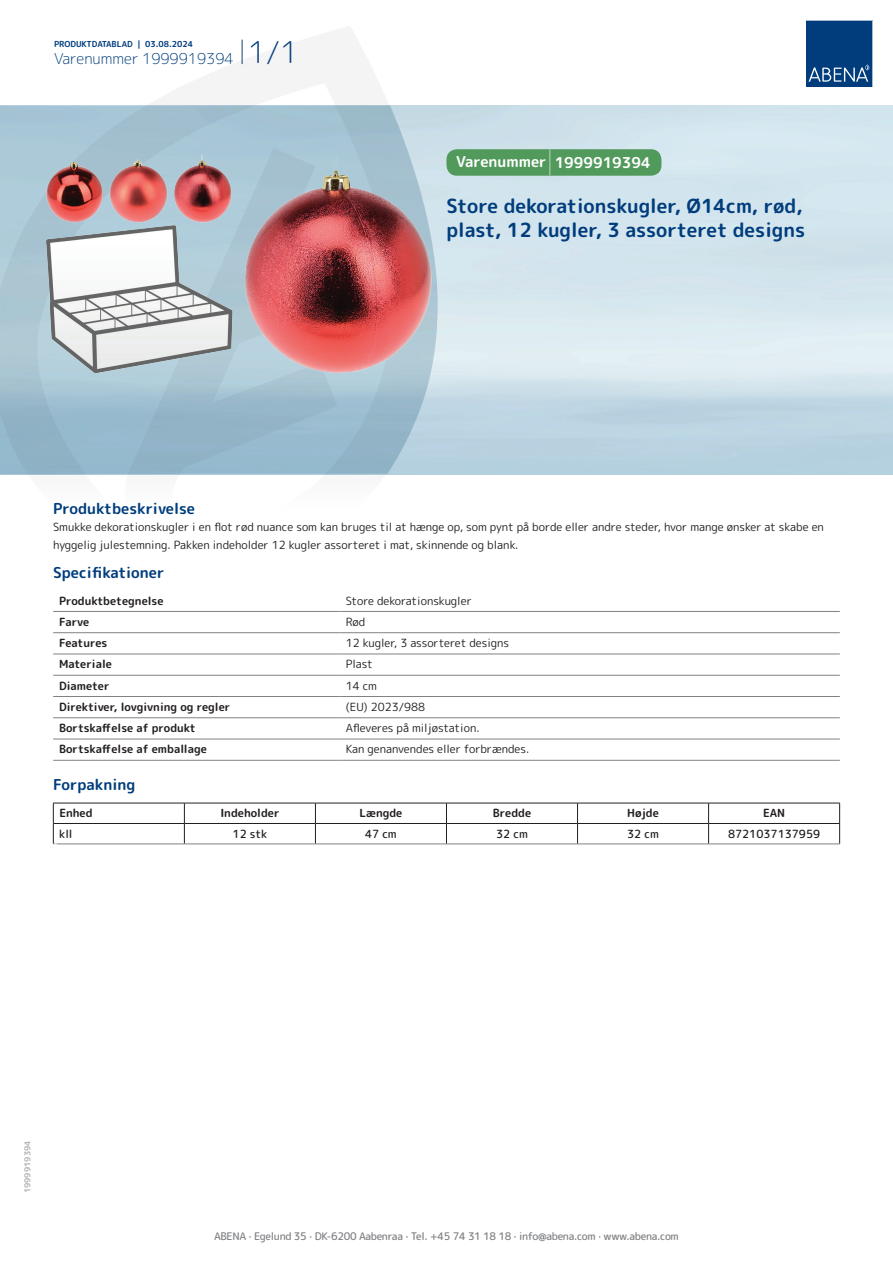
<style>
.page{position:relative;width:893px;height:1263px;background:#fff}
.page>*{position:absolute;margin:0;border:0;box-sizing:border-box;transform-origin:0 0}
.t1{font:700 19.5px/24px "Rounded Mplus 1 c";color:#013d7d}
.t2{font:700 15px "Rounded Mplus 1 c";color:#013d7d}
.t3{font:300 15px "Rounded Mplus 1 c";color:#013d7d}
.t4{font:700 15px "Rounded Mplus 1 c";color:#fff}
.t5{font:11.25px/18px "Rounded Mplus 1 c";color:#231f20}
.t6{font:700 11.25px "Rounded Mplus 1 c";color:#231f20}
.t7{font:500 11.25px "Rounded Mplus 1 c";color:#231f20}
.t8{font:500 10.5px "Rounded Mplus 1 c";letter-spacing:-.03em;color:#808285}
.t9{font:700 10.5px "Rounded Mplus 1 c";color:#fff}
.t10{font:700 8.25px "Rounded Mplus 1 c";color:#013d7d}
.t11{font:700 8.25px "Rounded Mplus 1 c";color:#b2b3b7}
.s1{font-size:30px}
.s2{font-size:25.5px}
</style>
<div class="page">
<svg style="left:0;top:26px;width:439px;height:449px"></svg>
<svg style="left:0;top:106px;width:438px;height:368px;background:#a2c0d0"></svg>
<svg style="left:242px;top:40px;width:1px;height:24px"></svg>
<svg style="left:806px;top:20px;width:67px;height:67px;background:#144b86"></svg>
<img style="left:47px;top:156px;width:384px;height:217px">
<hr style="left:53px;top:611px;width:287px;height:1px;background:#808285">
<hr style="left:340px;top:611px;width:500px;height:1px;background:#808285">
<hr style="left:53px;top:632px;width:287px;height:1px;background:#808285">
<hr style="left:340px;top:632px;width:500px;height:1px;background:#808285">
<hr style="left:53px;top:654px;width:287px;height:1px;background:#808285">
<hr style="left:340px;top:654px;width:500px;height:1px;background:#808285">
<hr style="left:53px;top:675px;width:287px;height:1px;background:#808285">
<hr style="left:340px;top:675px;width:500px;height:1px;background:#808285">
<hr style="left:53px;top:696px;width:287px;height:1px;background:#808285">
<hr style="left:340px;top:696px;width:500px;height:1px;background:#808285">
<hr style="left:53px;top:717px;width:287px;height:1px;background:#808285">
<hr style="left:340px;top:717px;width:500px;height:1px;background:#808285">
<hr style="left:53px;top:739px;width:287px;height:1px;background:#808285">
<hr style="left:340px;top:739px;width:500px;height:1px;background:#808285">
<hr style="left:53px;top:760px;width:287px;height:1px;background:#808285">
<hr style="left:340px;top:760px;width:500px;height:1px;background:#808285">
<hr style="left:53px;top:803px;width:131px;height:1px;background:#231f20">
<hr style="left:184px;top:803px;width:131px;height:1px;background:#231f20">
<hr style="left:315px;top:803px;width:131px;height:1px;background:#231f20">
<hr style="left:446px;top:803px;width:131px;height:1px;background:#231f20">
<hr style="left:577px;top:803px;width:132px;height:1px;background:#231f20">
<hr style="left:709px;top:803px;width:131px;height:1px;background:#231f20">
<hr style="left:53px;top:823px;width:131px;height:1px;background:#231f20">
<svg style="left:53px;top:803px;width:1px;height:41px"></svg>
<hr style="left:184px;top:823px;width:131px;height:1px;background:#231f20">
<svg style="left:184px;top:803px;width:1px;height:41px"></svg>
<hr style="left:315px;top:823px;width:131px;height:1px;background:#231f20">
<svg style="left:315px;top:803px;width:1px;height:41px"></svg>
<hr style="left:446px;top:823px;width:131px;height:1px;background:#231f20">
<svg style="left:446px;top:803px;width:1px;height:41px"></svg>
<hr style="left:577px;top:823px;width:132px;height:1px;background:#231f20">
<svg style="left:577px;top:803px;width:1px;height:41px"></svg>
<hr style="left:709px;top:823px;width:131px;height:1px;background:#231f20">
<svg style="left:708px;top:803px;width:1px;height:41px"></svg>
<svg style="left:839px;top:803px;width:1px;height:41px"></svg>
<hr style="left:53px;top:844px;width:131px;height:1px;background:#808285">
<hr style="left:184px;top:844px;width:131px;height:1px;background:#808285">
<hr style="left:315px;top:844px;width:131px;height:1px;background:#808285">
<hr style="left:446px;top:844px;width:131px;height:1px;background:#808285">
<hr style="left:577px;top:844px;width:132px;height:1px;background:#808285">
<hr style="left:709px;top:844px;width:131px;height:1px;background:#808285">
<div style="left:446px;top:149px;width:215px;height:27px;background:#52995c;border-radius:10px"></div>
<p class="t10" style="left:54px;top:38px;width:141px">PRODUKTDATABLAD | 03.08.2024</p>
<h2 class="t3" style="left:54px;top:48px;width:246px">Varenummer 1999919394 <span class="s1">1/1</span></h2>
<h2 class="t4" style="left:456px;top:152px;width:196px">Varenummer <span class="s2">|</span> 1999919394</h2>
<h1 class="t1" style="left:446px;top:194px;width:360px">Store dekorationskugler, Ø14cm, rød, plast, 12 kugler, 3 assorteret designs</h1>
<h2 class="t2" style="left:53px;top:498px;width:143px">Produktbeskrivelse</h2>
<p class="t5" style="left:53px;top:517px;width:772px">Smukke dekorationskugler i en flot rød nuance som kan bruges til at hænge op, som pynt på borde eller andre steder, hvor mange ønsker at skabe en hyggelig julestemning. Pakken indeholder 12 kugler assorteret i mat, skinnende og blank.</p>
<h2 class="t2" style="left:53px;top:562px;width:113px">Specifikationer</h2>
<p class="t6" style="left:59px;top:592px;width:106px">Produktbetegnelse</p>
<p class="t5" style="left:346px;top:591px;width:128px">Store dekorationskugler</p>
<p class="t6" style="left:59px;top:614px;width:32px">Farve</p>
<p class="t5" style="left:346px;top:613px;width:21px">Rød</p>
<p class="t6" style="left:59px;top:635px;width:50px">Features</p>
<p class="t5" style="left:346px;top:634px;width:165px">12 kugler, 3 assorteret designs</p>
<p class="t6" style="left:59px;top:656px;width:54px">Materiale</p>
<p class="t5" style="left:346px;top:655px;width:29px">Plast</p>
<p class="t6" style="left:59px;top:678px;width:52px">Diameter</p>
<p class="t5" style="left:346px;top:676px;width:33px">14 cm</p>
<p class="t6" style="left:59px;top:699px;width:173px">Direktiver, lovgivning og regler</p>
<p class="t5" style="left:346px;top:698px;width:81px">(EU) 2023/988</p>
<p class="t6" style="left:59px;top:720px;width:138px">Bortskaffelse af produkt</p>
<p class="t5" style="left:346px;top:719px;width:135px">Afleveres på miljøstation.</p>
<p class="t6" style="left:59px;top:741px;width:149px">Bortskaffelse af emballage</p>
<p class="t5" style="left:346px;top:740px;width:185px">Kan genanvendes eller forbrændes.</p>
<h2 class="t2" style="left:53px;top:774px;width:84px">Forpakning</h2>
<p class="t6" style="left:59px;top:805px;width:35px">Enhed</p>
<p class="t6" style="left:220px;top:805px;width:61px">Indeholder</p>
<p class="t6" style="left:359px;top:805px;width:44px">Længde</p>
<p class="t6" style="left:493px;top:805px;width:40px">Bredde</p>
<p class="t6" style="left:627px;top:805px;width:33px">Højde</p>
<p class="t6" style="left:763px;top:805px;width:24px">EAN</p>
<p class="t7" style="left:59px;top:826px;width:15px">kll</p>
<p class="t7" style="left:233px;top:826px;width:36px">12 stk</p>
<p class="t7" style="left:365px;top:826px;width:33px">47 cm</p>
<p class="t7" style="left:496px;top:826px;width:33px">32 cm</p>
<p class="t7" style="left:627px;top:826px;width:33px">32 cm</p>
<p class="t7" style="left:728px;top:826px;width:94px">8721037137959</p>
<p class="t9" style="left:53px;top:839px;width:7px">*</p>
<p class="t11" style="left:22px;top:1193px;width:54px;rotate:-90deg">1999919394</p>
<p class="t8" style="left:214px;top:1229px;width:466px">ABENA · Egelund 35 · DK-6200 Aabenraa · Tel. +45 74 31 18 18 · info@abena.com · www.abena.com</p>
</div>
